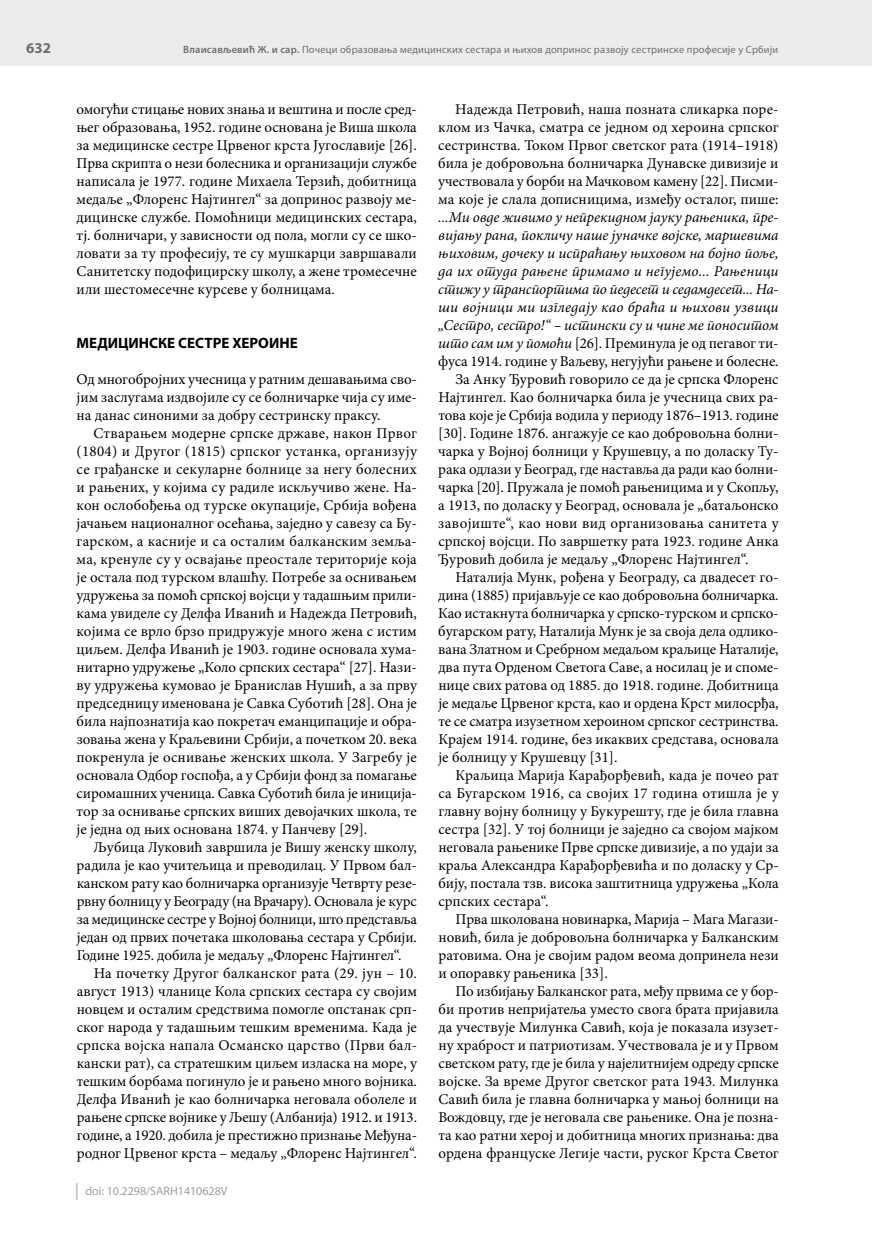
<style>
.page{position:relative;width:872px;height:1234px;background:#fff}
.page>*{position:absolute;margin:0;border:0;box-sizing:border-box;transform-origin:0 0}
.t1{font:15px/18px "Minion Pro";color:#000;text-align:justify}
.t2{font:italic 15px "Minion Pro";color:#000}
.t3{font:15px "Minion Pro";letter-spacing:.02em;color:#000}
.t4{font:700 15px "Myriad Pro";color:#000}
.t5{font:700 15px "Myriad Pro";color:#6f6f6e}
.t6{font:12px "Myriad Pro";color:#9c9d9d}
.t7{font:10.5px "Myriad Pro";letter-spacing:.015em;color:#6f6f6e}
.s1{font-weight:600}
.s2{font-style:italic}
</style>
<div class="page">
<div style="left:0;top:0;width:872px;height:66px;background:#ececed"></div>
<svg style="left:77px;top:1183px;width:1px;height:16px"></svg>
<p class="t5" style="left:26px;top:38px;width:26px">632</p>
<p class="t7" style="left:183px;top:43px;width:596px"><span class="s1">Влаисављевић Ж. и сар.</span> Почеци образовања медицинских сестара и њихов допринос развоју сестринске професије у Србији</p>
<p class="t1" style="left:77px;top:100px;width:342px">омогући стицање нових знања и вештина и после сред&shy;њег образовања, 1952. године основана је Виша школа за медицинске сестре Црвеног крста Југославије [26].<br>Прва скрипта о нези болесника и организацији службе написала је 1977. године Михаела Терзић, добитница медаље „Флоренс Најтингел“ за допринос развоју ме&shy;дицинске службе. Помоћници медицинских сестара, тј. болничари, у зависности од пола, могли су се шко&shy;ловати за ту професију, те су мушкарци завршавали Санитетску подофицирску школу, а жене тромесечне или шестомесечне курсеве у болницама.</p>
<p class="t4" style="left:77px;top:333px;width:223px">МЕДИЦИНСКЕ СЕСТРЕ ХЕРОИНЕ</p>
<p class="t1" style="left:77px;top:370px;width:340px">Од многобројних учесница у ратним дешавањима сво&shy;јим заслугама издвојиле су се болничарке чија су име&shy;на данас синоними за добру сестринску праксу.</p>
<p class="t1" style="left:77px;top:424px;width:342px;text-indent:17px">Стварањем модерне српске државе, након Првог (1804) и Другог (1815) српског устанка, организују се грађанске и секуларне болнице за негу болесних и рањених, у којима су радиле искључиво жене. На&shy;кон ослобођења од турске окупације, Србија вођена јачањем националног осећања, заједно у савезу са Бу&shy;гарском, а касније и са осталим балканским земља&shy;ма, кренуле су у освајање преостале територије која је остала под турском влашћу. Потребе за оснивањем удружења за помоћ српској војсци у тадашњим прили&shy;кама увиделе су Делфа Иванић и Надежда Петровић, којима се врло брзо придружује много жена с истим циљем. Делфа Иванић је 1903. године основала хума&shy;нитарно удружење „Коло српских сестара“ [27]. Нази&shy;ву удружења кумовао је Бранислав Нушић, а за прву председницу именована је Савка Суботић [28]. Она је била најпознатија као покретач еманципације и обра&shy;зовања жена у Краљевини Србији, а почетком 20. века покренула је оснивање женских школа. У Загребу је основала Одбор госпођа, а у Србији фонд за помагање сиромашних ученица. Савка Суботић била је иниција&shy;тор за оснивање српских виших девојачких школа, те је једна од њих основана 1874. у Панчеву [29].</p>
<p class="t1" style="left:77px;top:838px;width:342px;text-indent:17px">Љубица Луковић завршила је Вишу женску школу, радила је као учитељица и преводилац. У Првом бал&shy;канском рату као болничарка организује Четврту резе&shy;рвну болницу у Београду (на Врачару). Основала је курс за медицинске сестре у Војној болници, што представља један од првих почетака школовања сестара у Србији.<br>Године 1925. добила је медаљу „Флоренс Најтингел“.</p>
<p class="t1" style="left:77px;top:964px;width:342px;text-indent:17px">На почетку Другог балканског рата (29. јун – 10. август 1913) чланице Кола српских сестара су својим новцем и осталим средствима помогле опстанак срп&shy;ског народа у тадашњим тешким временима. Када је српска војска напала Османско царство (Први бал&shy;кански рат), са стратешким циљем изласка на море, у тешким борбама погинуло је и рањено много војника.<br>Делфа Иванић је као болничарка неговала оболеле и рањене српске војнике у Љешу (Албанија) 1912. и 1913. године, а 1920. добила је престижно признање Међуна&shy;родног Црвеног крста – медаљу „Флоренс Најтингел“.</p>
<p class="t6" style="left:86px;top:1183px;width:144px">doi: 10.2298/SARH1410628V</p>
<p class="t1" style="left:438px;top:100px;width:342px;text-indent:17px">Надежда Петровић, наша позната сликарка поре&shy;клом из Чачка, сматра се једном од хероина српског сестринства. Током Првог светског рата (1914–1918) била је добровољна болничарка Дунавске дивизије и учествовала у борби на Мачковом камену [22]. Писми&shy;ма које је слала дописницима, између осталог, пише:</p>
<p class="t2" style="left:438px;top:206px;width:342px">...Ми овде живимо у непрекидном јауку рањеника, пре-</p>
<p class="t2" style="left:438px;top:224px;width:342px">вијању рана, покличу наше јуначке војске, маршевима</p>
<p class="t2" style="left:438px;top:242px;width:342px">њиховим, дочеку и испраћању њиховом на бојно поље,</p>
<p class="t2" style="left:438px;top:260px;width:342px">да их отуда рањене примамо и негујемо... Рањеници</p>
<p class="t2" style="left:438px;top:278px;width:342px">стижу у транспортима по педесет и седамдесет... На-</p>
<p class="t2" style="left:438px;top:296px;width:342px">ши војници ми изгледају као браћа и њихови узвици</p>
<p class="t2" style="left:438px;top:314px;width:342px">„Сестро, сестро!“ – истински су и чине ме поноситом</p>
<p class="t1" style="left:438px;top:334px;width:340px"><span class="s2">што сам им у помоћи</span> [26]. Преминула је од пегавог ти-</p>
<p class="t1" style="left:438px;top:352px;width:342px">фуса 1914. године у Ваљеву, негујући рањене и болесне.</p>
<p class="t1" style="left:455px;top:370px;width:325px">За Анку Ђуровић говорило се да је српска Флоренс</p>
<p class="t1" style="left:438px;top:388px;width:340px">Најтингел. Као болничарка била је учесница свих ра-</p>
<p class="t1" style="left:438px;top:406px;width:342px">това које је Србија водила у периоду 1876–1913. године</p>
<p class="t1" style="left:438px;top:424px;width:340px">[30]. Године 1876. ангажује се као добровољна болни-</p>
<p class="t1" style="left:438px;top:442px;width:340px">чарка у Војној болници у Крушевцу, а по доласку Ту-</p>
<p class="t1" style="left:438px;top:460px;width:340px">рака одлази у Београд, где наставља да ради као болни-</p>
<p class="t1" style="left:438px;top:478px;width:342px">чарка [20]. Пружала је помоћ рањеницима и у Скопљу,</p>
<p class="t1" style="left:438px;top:496px;width:342px">а 1913, по доласку у Београд, основала је „батаљонско</p>
<p class="t3" style="left:438px;top:513px;width:342px">завојиште“, као нови вид организовања санитета у</p>
<p class="t1" style="left:438px;top:532px;width:342px">српској војсци. По завршетку рата 1923. године Анка</p>
<p class="t1" style="left:438px;top:550px;width:312px">Ђуровић добила је медаљу „Флоренс Најтингел“.</p>
<p class="t1" style="left:455px;top:568px;width:323px">Наталија Мунк, рођена у Београду, са двадесет го-</p>
<p class="t1" style="left:438px;top:586px;width:342px">дина (1885) пријављује се као добровољна болничарка.</p>
<p class="t1" style="left:438px;top:604px;width:342px">Као истакнута болничарка у српско-турском и српско-</p>
<p class="t1" style="left:438px;top:622px;width:340px">бугарском рату, Наталија Мунк је за своја дела одлико-</p>
<p class="t1" style="left:438px;top:640px;width:342px">вана Златном и Сребрном медаљом краљице Наталије,</p>
<p class="t1" style="left:438px;top:658px;width:340px">два пута Орденом Светога Саве, а носилац је и споме-</p>
<p class="t1" style="left:438px;top:676px;width:342px">нице свих ратова од 1885. до 1918. године. Добитница</p>
<p class="t1" style="left:438px;top:694px;width:342px">је медаље Црвеног крста, као и ордена Крст милосрђа,</p>
<p class="t1" style="left:438px;top:712px;width:342px">те се сматра изузетном хероином српског сестринства.</p>
<p class="t1" style="left:438px;top:730px;width:342px">Крајем 1914. године, без икаквих средстава, основала</p>
<p class="t1" style="left:438px;top:748px;width:181px">је болницу у Крушевцу [31].</p>
<p class="t1" style="left:455px;top:766px;width:325px">Краљица Марија Карађорђевић, када је почео рат</p>
<p class="t3" style="left:438px;top:783px;width:342px">са Бугарском 1916, са својих 17 година отишла је у</p>
<p class="t1" style="left:438px;top:802px;width:342px">главну војну болницу у Букурешту, где је била главна</p>
<p class="t1" style="left:438px;top:820px;width:342px">сестра [32]. У тој болници је заједно са својом мајком</p>
<p class="t1" style="left:438px;top:838px;width:342px">неговала рањенике Прве српске дивизије, а по удаји за</p>
<p class="t1" style="left:438px;top:856px;width:340px">краља Александра Карађорђевића и по доласку у Ср-</p>
<p class="t1" style="left:438px;top:874px;width:342px">бију, постала тзв. висока заштитница удружења „Кола</p>
<p class="t1" style="left:438px;top:892px;width:112px">српских сестара“.</p>
<p class="t1" style="left:455px;top:910px;width:323px">Прва школована новинарка, Марија – Мага Магази-</p>
<p class="t1" style="left:438px;top:928px;width:342px">новић, била је добровољна болничарка у Балканским</p>
<p class="t1" style="left:438px;top:946px;width:342px">ратовима. Она је својим радом веома допринела нези</p>
<p class="t1" style="left:438px;top:964px;width:171px">и опоравку рањеника [33].</p>
<p class="t1" style="left:455px;top:982px;width:323px">По избијању Балканског рата, међу првима се у бор-</p>
<p class="t1" style="left:438px;top:1000px;width:342px">би против непријатеља уместо свога брата пријавила</p>
<p class="t1" style="left:438px;top:1018px;width:340px">да учествује Милунка Савић, која је показала изузет-</p>
<p class="t1" style="left:438px;top:1036px;width:342px">ну храброст и патриотизам. Учествовала је и у Првом</p>
<p class="t1" style="left:438px;top:1054px;width:342px">светском рату, где је била у најелитнијем одреду српске</p>
<p class="t1" style="left:438px;top:1072px;width:342px">војске. За време Другог светског рата 1943. Милунка</p>
<p class="t1" style="left:438px;top:1090px;width:342px">Савић била је главна болничарка у мањој болници на</p>
<p class="t1" style="left:438px;top:1108px;width:340px">Вождовцу, где је неговала све рањенике. Она је позна-</p>
<p class="t1" style="left:438px;top:1126px;width:342px">та као ратни херој и добитница многих признања: два</p>
<p class="t1" style="left:438px;top:1144px;width:342px">ордена француске Легије части, руског Крста Светог</p>
</div>
